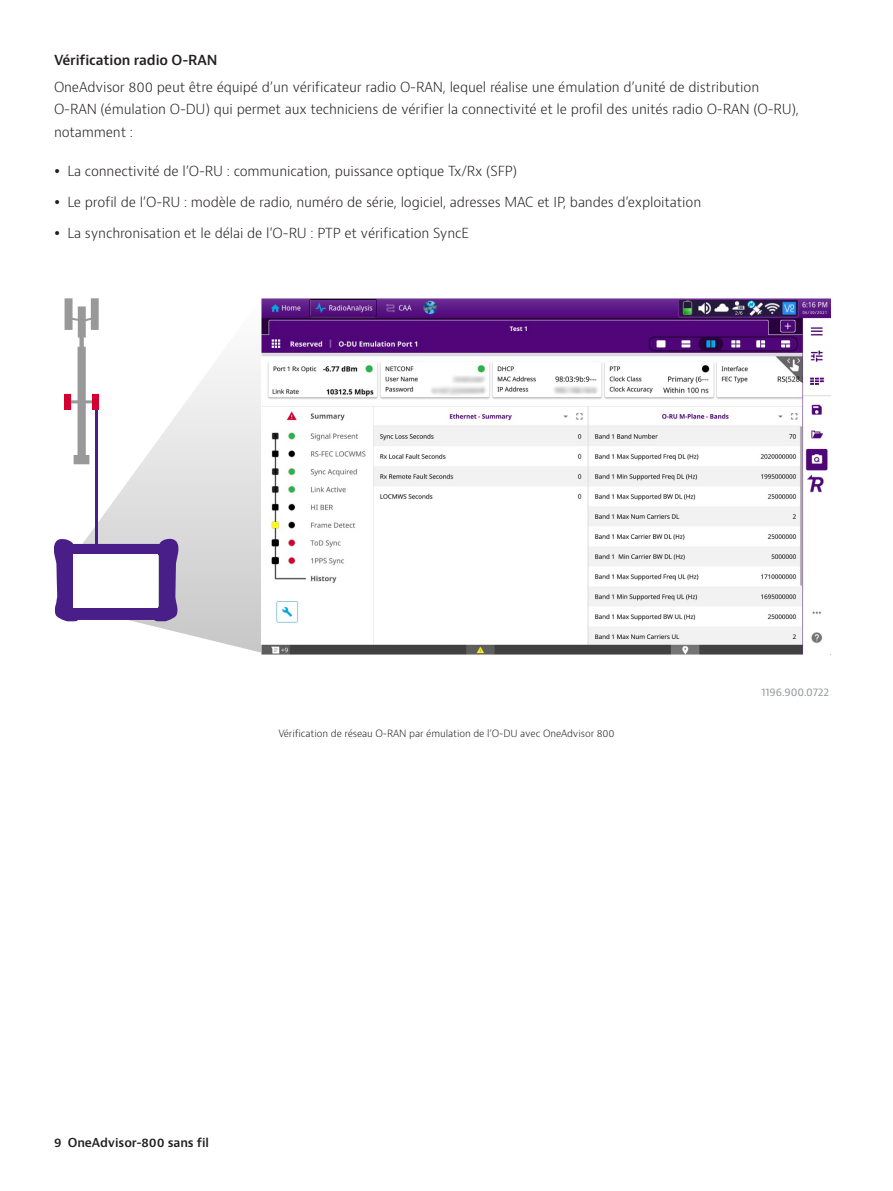
<style>
.page{position:relative;width:893px;height:1191px;background:#fff}
.page>*{position:absolute;margin:0;border:0;box-sizing:border-box;transform-origin:0 0}
.P_10_16{font:300 13.5px/22.5px "Bernino Sans";letter-spacing:-.01em;color:#231f20}
.H3_Heading_Level_3{font:600 13.5px "Bernino Sans";letter-spacing:-.01em;color:#231f20}
.t1{font:600 12px "Bernino Sans";letter-spacing:-.01em;color:#231f20}
.P_10_16-2{font:300 9.75px "Bernino Sans";letter-spacing:-.01em;color:#231f20}
.t2{font:9.75px "Bernino Sans";color:#939597}
</style>
<div class="page">
<svg style="left:73px;top:364px;width:188px;height:288px"></svg>
<svg style="left:54px;top:539px;width:124px;height:82px;background:#644198"></svg>
<hr style="left:95px;top:406px;width:3px;height:143px;background:#491e88">
<svg style="left:64px;top:298px;width:35px;height:166px"></svg>
<div style="left:64px;top:394px;width:7px;height:16px;background:#d50032"></div>
<div style="left:92px;top:394px;width:7px;height:16px;background:#d50032"></div>
<div style="left:73px;top:554px;width:85px;height:53px;background:#fff"></div>
<img style="left:261px;top:298px;width:570px;height:356px">
<p class="H3_Heading_Level_3" style="left:54px;top:51px;width:165px">Vérification radio O-RAN</p>
<p class="P_10_16" style="left:54px;top:76px;width:746px">OneAdvisor 800 peut être équipé d’un vérificateur radio O-RAN, lequel réalise une émulation d’unité de distribution<br>O-RAN (émulation O-DU) qui permet aux techniciens de vérifier la connectivité et le profil des unités radio O-RAN (O-RU), notamment :</p>
<p class="P_10_16" style="left:68px;top:160px;width:451px">La connectivité de l’O-RU : communication, puissance optique Tx/Rx (SFP)</p>
<p class="P_10_16" style="left:68px;top:191px;width:635px">Le profil de l’O-RU : modèle de radio, numéro de série, logiciel, adresses MAC et IP, bandes d’exploitation</p>
<p class="P_10_16" style="left:68px;top:222px;width:403px">La synchronisation et le délai de l’O-RU : PTP et vérification SyncE</p>
<p class="P_10_16-2" style="left:278px;top:727px;width:338px">Vérification de réseau O-RAN par émulation de l’O-DU avec OneAdvisor 800</p>
<p class="t2" style="left:761px;top:686px;width:69px">1196.900.0722</p>
<p class="t1" style="left:54px;top:1134px;width:156px">9 OneAdvisor-800 sans fil</p>
</div>
